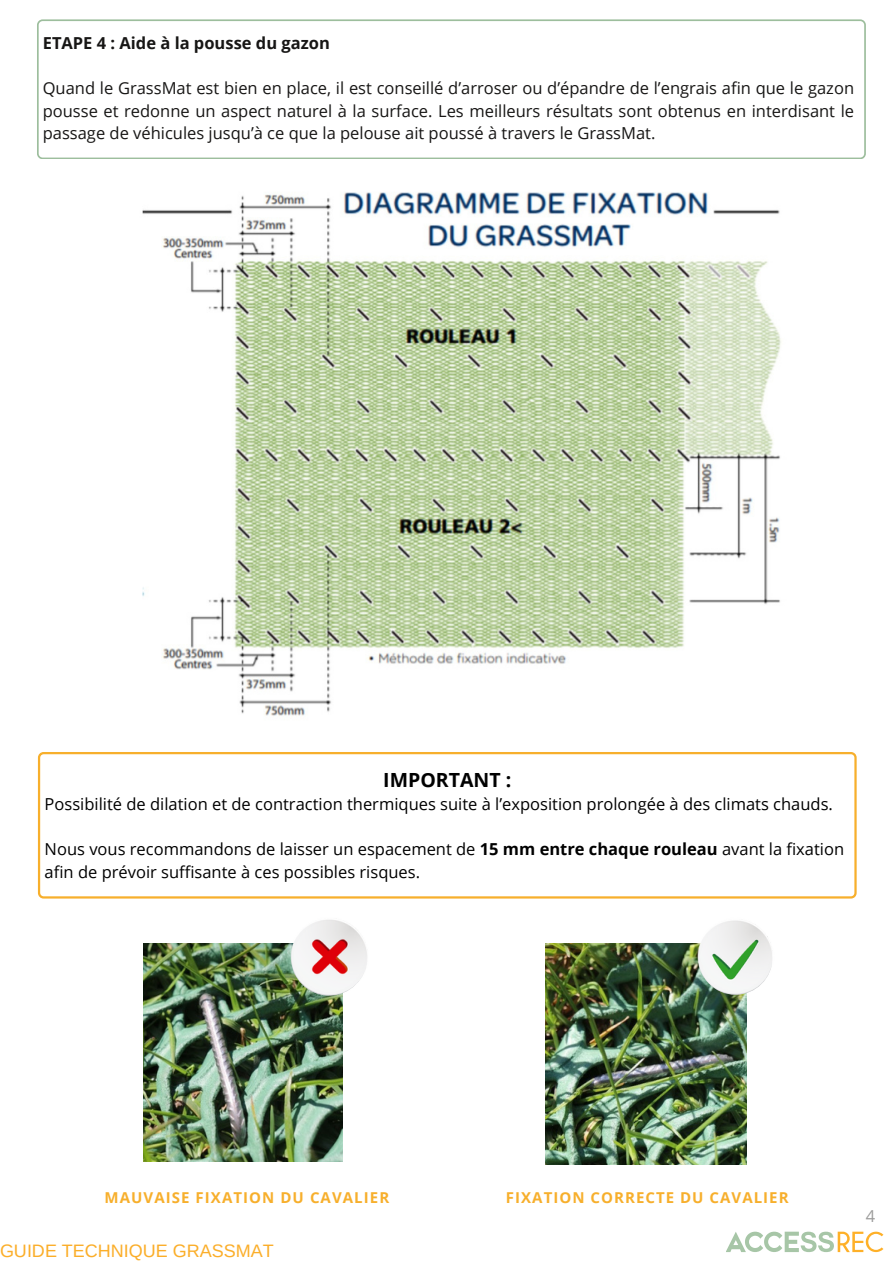
<style>
.page{position:relative;width:894px;height:1264px;background:#fff}
.page>*{position:absolute;margin:0;border:0;box-sizing:border-box;transform-origin:0 0}
.t1{font:700 19.5px "Open Sans";color:#000}
.t2{font:18px "Arimo";color:#fbae2a}
.t3{font:16.5px/22.5px "Open Sans";color:#171615;text-align:justify}
.t4{font:16.5px/22.5px "Open Sans";color:#000}
.t5{font:700 16.5px "Open Sans";color:#171615}
.t6{font:16.5px "Open Sans";color:#9c9c9b}
.t7{font:700 15px "Open Sans";letter-spacing:.07em;color:#f7af2c}
.s1{font-weight:700}
</style>
<div class="page">
<svg style="left:37px;top:19px;width:828px;height:140px"></svg>
<img style="left:142px;top:192px;width:639px;height:524px">
<svg style="left:38px;top:752px;width:818px;height:146px"></svg>
<img style="left:545px;top:943px;width:201px;height:221px">
<img style="left:694px;top:920px;width:78px;height:77px">
<img style="left:143px;top:943px;width:199px;height:218px">
<img style="left:287px;top:920px;width:80px;height:78px">
<svg style="left:726px;top:1231px;width:157px;height:21px"></svg>
<h2 class="t5" style="left:43px;top:32px;width:288px">ETAPE 4 : Aide à la pousse du gazon</h2>
<h3 class="t3" style="left:43px;top:77px;width:812px">Quand le GrassMat est bien en place, il est conseillé d’arroser ou d’épandre de l’engrais afin que le gazon pousse et redonne un aspect naturel à la surface. Les meilleurs résultats sont obtenus en interdisant le passage de véhicules jusqu’à ce que la pelouse ait poussé à travers le GrassMat.</h3>
<h3 class="t1" style="left:383px;top:766px;width:129px">IMPORTANT :</h3>
<h3 class="t4" style="left:45px;top:792px;width:789px">Possibilité de dilation et de contraction thermiques suite à l’exposition prolongée à des climats chauds.</h3>
<h3 class="t4" style="left:45px;top:837px;width:800px">Nous vous recommandons de laisser un espacement de <span class="s1">15 mm entre chaque rouleau</span> avant la fixation afin de prévoir suffisante à ces possibles risques.</h3>
<p class="t7" style="left:104px;top:1186px;width:286px">MAUVAISE FIXATION DU CAVALIER</p>
<p class="t7" style="left:506px;top:1186px;width:284px">FIXATION CORRECTE DU CAVALIER</p>
<h1 class="t2" style="left:0;top:1240px;width:275px">GUIDE TECHNIQUE GRASSMAT</h1>
<p class="t6" style="left:865px;top:1203px;width:11px">4</p>
</div>
